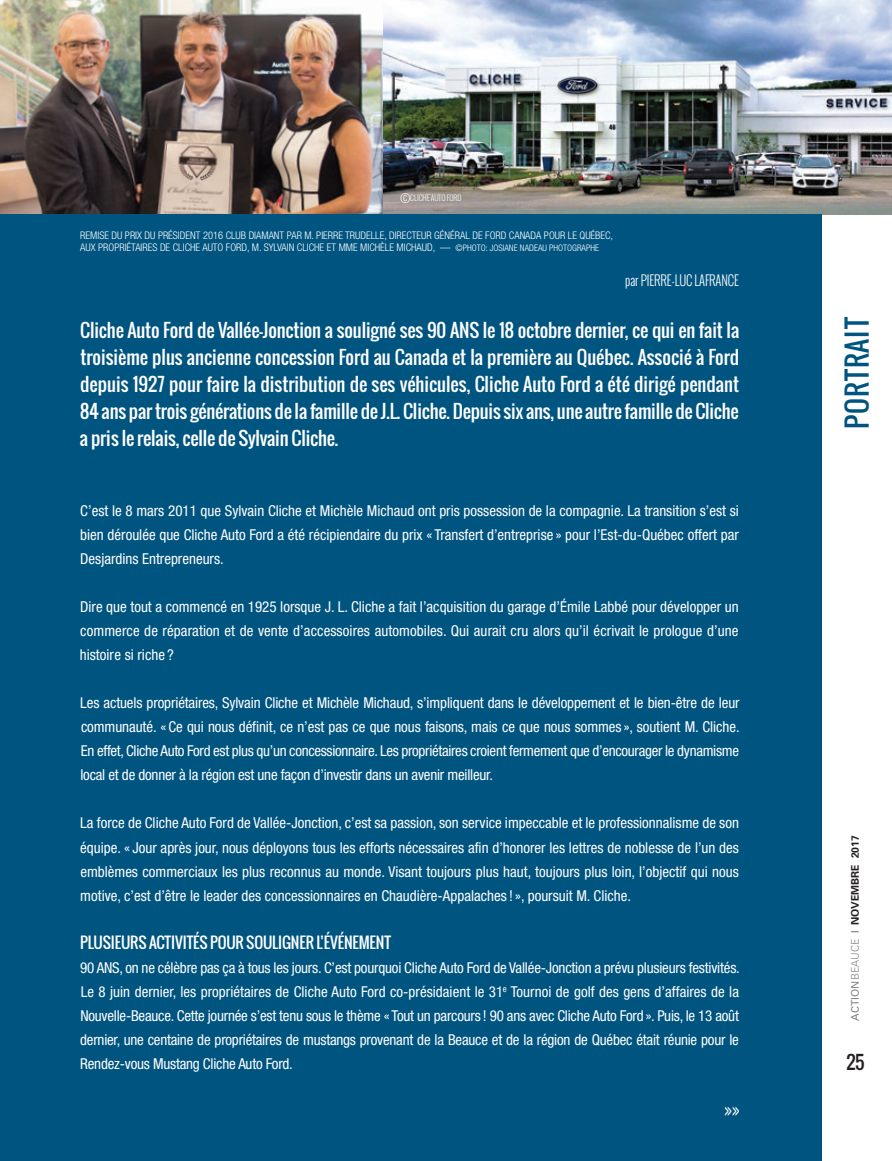
<style>
.page{position:relative;width:892px;height:1161px;background:#fff}
.page>*{position:absolute;margin:0;border:0;box-sizing:border-box;transform-origin:0 0}
.t1{font:27px "Oswald";letter-spacing:.035em;color:#005480}
.t2{font:18px/27px "Oswald";letter-spacing:-.01em;color:#fff;text-align:justify}
.t3{font:300 18px "Oswald";color:#fff}
.t4{font:18px "Oswald";color:#231f20}
.t5{font:condensed 15px/24px "Helvetica Neue";letter-spacing:-.01em;color:#fff;text-align:justify}
.t6{font:300 13.5px "Oswald";letter-spacing:-.01em;color:#fff;scale:.9 1}
.t7{font:300 condensed 10.5px/12.6px "Helvetica Neue";color:#fff}
.t8{font:700 10.5px "Univers";color:#231f20}
.t9{font:300 7.5px "Oswald";letter-spacing:-.015em;color:#fff}
.s1{font-size:15px}
.s2{font-size:9px}
.s3{font-family:"Oswald";font-stretch:normal}
.s4{font-weight:400;color:#808285}
.s5{font-weight:300;color:#808285}
.s6{font-weight:300}
</style>
<div class="page">
<img style="left:0;top:0;width:892px;height:214px">
<div style="left:0;top:214px;width:822px;height:946px;background:#005480"></div>
<p class="t9" style="left:400px;top:194px;width:63px"><span class="s1">©</span>CLICHE AUTO FORD</p>
<p class="t7" style="left:80px;top:230px;width:534px">REMISE DU PRIX DU PRÉSIDENT 2016 CLUB DIAMANT PAR M. PIERRE TRUDELLE, DIRECTEUR GÉNÉRAL DE FORD CANADA POUR LE QUÉBEC,<br>AUX PROPRIÉTAIRES DE CLICHE AUTO FORD, M. SYLVAIN CLICHE ET MME MICHÈLE MICHAUD, — <span class="s2">©PHOTO: JOSIANE NADEAU PHOTOGRAPHE</span></p>
<p class="t6" style="left:625px;top:274px;width:128px">par PIERRE-LUC LAFRANCE</p>
<p class="t2" style="left:80px;top:318px;width:661px">Cliche Auto Ford de Vallée-jonction a souligné ses 90 ANS le 18 octobre dernier, ce qui en fait la troisième plus ancienne concession Ford au Canada et la première au Québec. Associé à Ford depuis 1927 pour faire la distribution de ses véhicules, Cliche Auto Ford a été dirigé pendant 84 ans par trois générations de la famille de j.L. Cliche. Depuis six ans, une autre famille de Cliche a pris le relais, celle de Sylvain Cliche.</p>
<p class="t5" style="left:80px;top:500px;width:660px">C’est le 8 mars 2011 que Sylvain Cliche et Michèle Michaud ont pris possession de la compagnie. La transition s’est si bien déroulée que Cliche Auto Ford a été récipiendaire du prix « Transfert d’entreprise » pour l’Est-du-Québec offert par Desjardins Entrepreneurs.</p>
<p class="t5" style="left:80px;top:596px;width:660px">Dire que tout a commencé en 1925 lorsque J. L. Cliche a fait l’acquisition du garage d’Émile Labbé pour développer un commerce de réparation et de vente d’accessoires automobiles. Qui aurait cru alors qu’il écrivait le prologue d’une histoire si riche ?</p>
<p class="t5" style="left:80px;top:692px;width:661px">Les actuels propriétaires, Sylvain Cliche et Michèle Michaud, s’impliquent dans le développement et le bien-être de leur communauté. « Ce qui nous définit, ce n’est pas ce que nous faisons, mais ce que nous sommes », soutient M. Cliche.<br>En effet, Cliche Auto Ford est plus qu’un concessionnaire. Les propriétaires croient fermement que d’encourager le dynamisme local et de donner à la région est une façon d’investir dans un avenir meilleur.</p>
<p class="t5" style="left:80px;top:812px;width:660px">La force de Cliche Auto Ford de Vallée-Jonction, c’est sa passion, son service impeccable et le professionnalisme de son équipe. « Jour après jour, nous déployons tous les efforts nécessaires afin d’honorer les lettres de noblesse de l’un des emblèmes commerciaux les plus reconnus au monde. Visant toujours plus haut, toujours plus loin, l’objectif qui nous motive, c’est d’être le leader des concessionnaires en Chaudière-Appalaches ! », poursuit M. Cliche.</p>
<p class="t5" style="left:80px;top:932px;width:661px;text-align:left"><span class="s3">PLUSIEURS ACtIVItÉS POUR SOULIGNER L’ÉVÉNEMENt<br></span>90 ANS, on ne célèbre pas ça à tous les jours. C’est pourquoi Cliche Auto Ford de Vallée-Jonction a prévu plusieurs festivités.<br>Le 8 juin dernier, les propriétaires de Cliche Auto Ford co-présidaient le 31<sup>e</sup> Tournoi de golf des gens d’affaires de la Nouvelle-Beauce. Cette journée s’est tenu sous le thème « Tout un parcours ! 90 ans avec Cliche Auto Ford ». Puis, le 13 août dernier, une centaine de propriétaires de mustangs provenant de la Beauce et de la région de Québec était réunie pour le Rendez-vous Mustang Cliche Auto Ford.</p>
<p class="t3" style="left:724px;top:1100px;width:17px">»»</p>
<p class="t1" style="left:844px;top:429px;width:113px;rotate:-90deg">PORtRAIt</p>
<p class="t8" style="left:851px;top:1020px;width:187px;rotate:-90deg"><span class="s4">ACTION</span><span class="s5">BEAUCE</span> <span class="s6">|</span> NOVEMBRE 2017</p>
<p class="t4" style="left:846px;top:1053px;width:20px">25</p>
</div>
